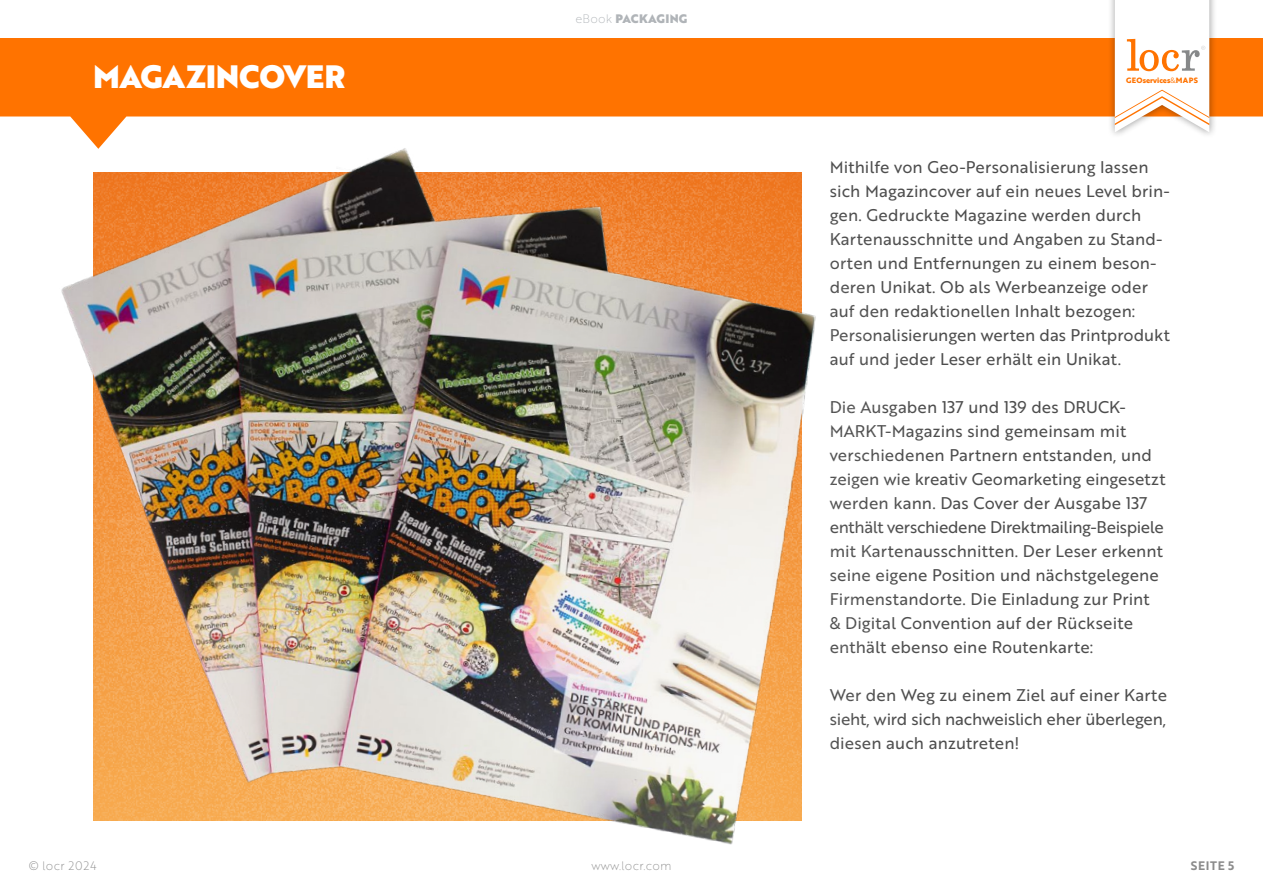
<style>
.page{position:relative;width:1263px;height:893px;background:#fff}
.page>*{position:absolute;margin:0;border:0;box-sizing:border-box;transform-origin:0 0}
.t1{font:31.5px "Brother 1816 Black";letter-spacing:-.01em;color:#fff}
.t2{font:16.5px/24px "Brother 1816 Regular";letter-spacing:.005em;color:#4d4d4d}
.t3{font:12px "Brother 1816 Black";letter-spacing:.015em;color:#b0b4b8}
.t4{font:12px "Brother 1816 Thin";letter-spacing:.015em;color:#8c8c8c}
.t5{font:12px "Brother 1816 Thin";letter-spacing:.05em;color:#8c8c8c}
.t6{font:12px "Brother 1816 Bold";letter-spacing:.055em;color:#8c8c8c}
.t7{font:700 7.5px "Brother 1816 Extra";color:#ff7300}
.s1{font-family:"Brother 1816 Thin"}
.s2{font-family:"Brother 1816 Book";font-weight:400}
</style>
<div class="page">
<img style="left:61px;top:149px;width:755px;height:696px">
<svg style="left:0;top:38px;width:1263px;height:111px;fill:#ff7300"></svg>
<div style="left:1107px;top:0;width:110px;height:139px;background:#000;opacity:.4"></div>
<svg style="left:1115px;top:0;width:94px;height:132px"></svg>
<h1 class="t1" style="left:93px;top:53px;width:254px">MAGAZINCOVER</h1>
<p class="t3" style="left:575px;top:9px;width:113px"><span class="s1">eBook</span> PACKAGING</p>
<p class="t7" style="left:1126px;top:75px;width:73px">GEOservices<span class="s2">&amp;</span>MAPS</p>
<p class="t2" style="left:830px;top:154px;width:342px">Mithilfe von Geo-Personalisierung lassen sich Magazincover auf ein neues Level brin&shy;gen. Gedruckte Magazine werden durch Kartenausschnitte und Angaben zu Stand&shy;orten und Entfernungen zu einem beson&shy;deren Unikat. Ob als Werbeanzeige oder auf den redaktionellen Inhalt bezogen:<br>Personalisierungen werten das Printprodukt auf und jeder Leser erhält ein Unikat.</p>
<p class="t2" style="left:830px;top:394px;width:337px">Die Ausgaben 137 und 139 des DRUCK-MARKT-Magazins sind gemeinsam mit verschiedenen Partnern entstanden, und zeigen wie kreativ Geomarketing eingesetzt werden kann. Das Cover der Ausgabe 137 enthält verschiedene Direktmailing-Beispiele mit Kartenausschnitten. Der Leser erkennt seine eigene Position und nächstgelegene Firmenstandorte. Die Einladung zur Print<br>&amp; Digital Convention auf der Rückseite enthält ebenso eine Routenkarte:</p>
<p class="t2" style="left:830px;top:682px;width:339px;text-align:justify">Wer den Weg zu einem Ziel auf einer Karte sieht, wird sich nachweislich eher überlegen, diesen auch anzutreten!</p>
<p class="t5" style="left:29px;top:856px;width:69px">© locr 2024</p>
<p class="t4" style="left:591px;top:856px;width:81px">www.locr.com</p>
<p class="t6" style="left:1191px;top:856px;width:45px">SEITE 5</p>
</div>
